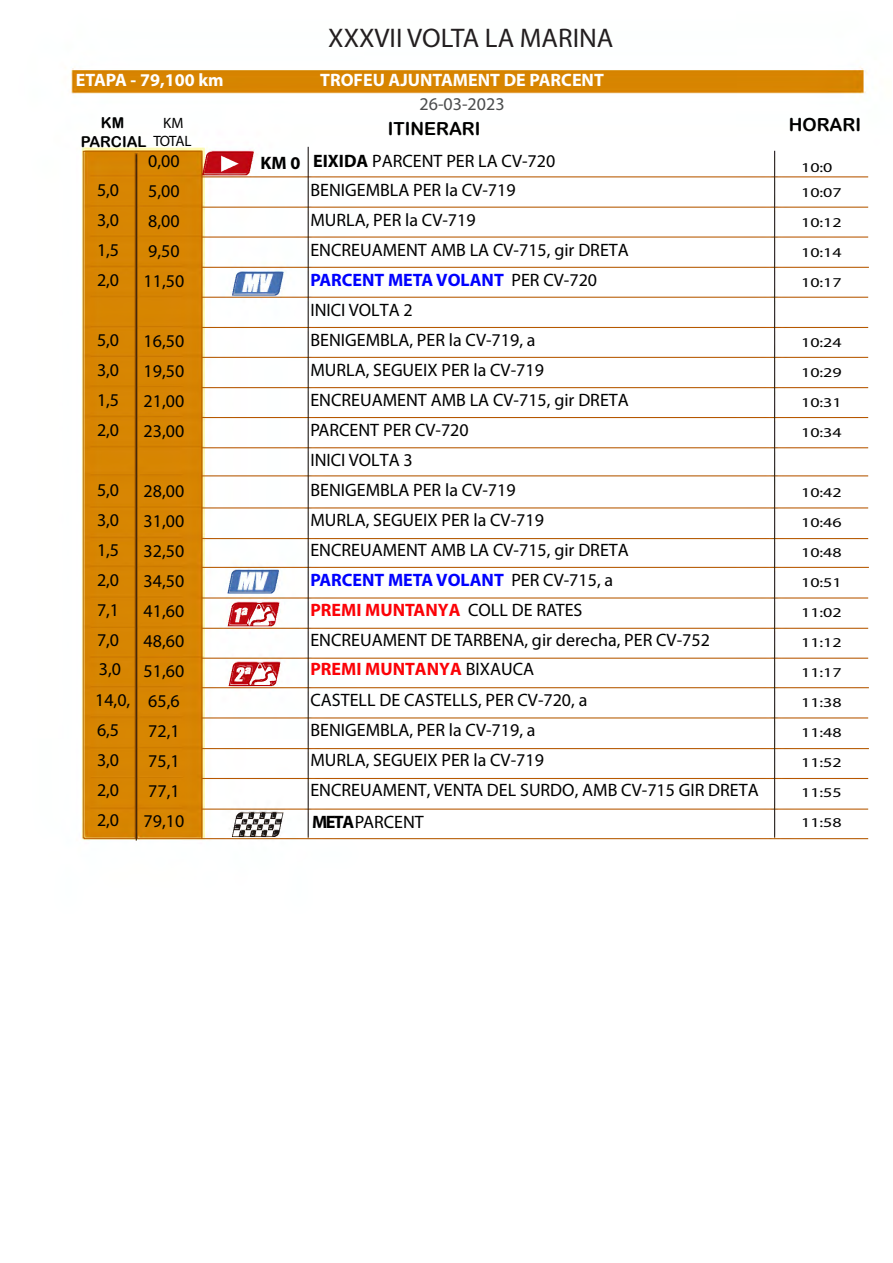
<style>
.page{position:relative;width:893px;height:1263px;background:#fff}
.page>*{position:absolute;margin:0;border:0;box-sizing:border-box;transform-origin:0 0}
.t1{font:27px "Myriad Pro";color:#231f20}
.t2{font:18px "Myriad Pro";color:#000}
.t3{font:700 18px "Myriad Pro";color:#0001fe}
.t4{font:700 18px/24.3px "Myriad Pro";color:#fff;text-align:center}
.t5{font:700 18px "Myriad Pro";color:#fb0207}
.t6{font:18px "Arial Rounded MT Bold";color:#000}
.t7{font:700 18px "Myriad Pro";color:#000}
.t8{font:15px "Arial Rounded MT Bold";color:#000}
.t9{font:15px "Myriad Pro";letter-spacing:-.075em;color:#000}
.t10{font:13.5px "Myriad Pro";color:#000;scale:1.33 1}
.s1{font-weight:400;color:#4b4c4d}
.s2{font-weight:700}
.s3{font-weight:400;color:#000}
</style>
<div class="page">
<img style="left:71px;top:66px;width:798px;height:775px">
<p class="t4" style="left:76px;top:67px;width:150px">ETAPA - 79,100 km</p>
<p class="t8" style="left:101px;top:114px;width:25px">KM</p>
<p class="t8" style="left:81px;top:133px;width:67px">PARCIAL</p>
<p class="t9" style="left:163px;top:114px;width:22px">KM</p>
<p class="t9" style="left:154px;top:132px;width:40px">TOTAL</p>
<p class="t2" style="left:97px;top:178px;width:24px">5,0</p>
<p class="t2" style="left:97px;top:208px;width:24px">3,0</p>
<p class="t2" style="left:97px;top:238px;width:24px">1,5</p>
<p class="t2" style="left:97px;top:268px;width:24px">2,0</p>
<p class="t2" style="left:97px;top:328px;width:24px">5,0</p>
<p class="t2" style="left:97px;top:358px;width:24px">3,0</p>
<p class="t2" style="left:97px;top:388px;width:24px">1,5</p>
<p class="t2" style="left:97px;top:418px;width:24px">2,0</p>
<p class="t2" style="left:148px;top:150px;width:33px">0,00</p>
<p class="t2" style="left:148px;top:180px;width:33px">5,00</p>
<p class="t2" style="left:148px;top:210px;width:33px">8,00</p>
<p class="t2" style="left:148px;top:240px;width:33px">9,50</p>
<p class="t2" style="left:144px;top:270px;width:42px">11,50</p>
<p class="t2" style="left:144px;top:330px;width:42px">16,50</p>
<p class="t2" style="left:144px;top:360px;width:42px">19,50</p>
<p class="t2" style="left:144px;top:390px;width:42px">21,00</p>
<p class="t2" style="left:144px;top:420px;width:42px">23,00</p>
<p class="t2" style="left:97px;top:478px;width:24px">5,0</p>
<p class="t2" style="left:97px;top:508px;width:24px">3,0</p>
<p class="t2" style="left:97px;top:538px;width:24px">1,5</p>
<p class="t2" style="left:97px;top:568px;width:24px">2,0</p>
<p class="t2" style="left:97px;top:598px;width:24px">7,1</p>
<p class="t2" style="left:97px;top:628px;width:24px">7,0</p>
<p class="t2" style="left:99px;top:658px;width:24px">3,0</p>
<p class="t2" style="left:95px;top:688px;width:37px">14,0,</p>
<p class="t2" style="left:97px;top:718px;width:24px">6,5</p>
<p class="t2" style="left:97px;top:748px;width:24px">3,0</p>
<p class="t2" style="left:97px;top:778px;width:24px">2,0</p>
<p class="t2" style="left:97px;top:808px;width:24px">2,0</p>
<p class="t2" style="left:144px;top:480px;width:42px">28,00</p>
<p class="t2" style="left:144px;top:510px;width:42px">31,00</p>
<p class="t2" style="left:144px;top:540px;width:42px">32,50</p>
<p class="t2" style="left:144px;top:570px;width:42px">34,50</p>
<p class="t2" style="left:144px;top:600px;width:42px">41,60</p>
<p class="t2" style="left:144px;top:630px;width:42px">48,60</p>
<p class="t2" style="left:144px;top:660px;width:42px">51,60</p>
<p class="t2" style="left:148px;top:690px;width:33px">65,6</p>
<p class="t2" style="left:148px;top:720px;width:33px">72,1</p>
<p class="t2" style="left:148px;top:750px;width:33px">75,1</p>
<p class="t2" style="left:148px;top:780px;width:33px">77,1</p>
<p class="t2" style="left:144px;top:810px;width:42px">79,10</p>
<p class="t7" style="left:260px;top:151px;width:41px">KM 0</p>
<p class="t1" style="left:328px;top:21px;width:287px">XXXVII VOLTA LA MARINA</p>
<p class="t4" style="left:320px;top:67px;width:285px">TROFEU AJUNTAMENT DE PARCENT<br><span class="s1">26-03-2023</span></p>
<p class="t6" style="left:388px;top:118px;width:94px">ITINERARI</p>
<p class="t2" style="left:313px;top:150px;width:244px"><span class="s2">EIXIDA</span> PARCENT PER LA CV-720</p>
<p class="t2" style="left:310px;top:178px;width:207px">BENIGEMBLA PER la CV-719</p>
<p class="t2" style="left:310px;top:208px;width:167px">MURLA, PER la CV-719</p>
<p class="t2" style="left:310px;top:238px;width:320px">ENCREUAMENT AMB LA CV-715, gir DRETA</p>
<p class="t3" style="left:310px;top:268px;width:288px">PARCENT META VOLANT <span class="s3">PER CV-720</span></p>
<p class="t2" style="left:310px;top:298px;width:104px">INICI VOLTA 2</p>
<p class="t2" style="left:310px;top:328px;width:227px">BENIGEMBLA, PER la CV-719, a</p>
<p class="t2" style="left:310px;top:358px;width:235px">MURLA, SEGUEIX PER la CV-719</p>
<p class="t2" style="left:310px;top:388px;width:320px">ENCREUAMENT AMB LA CV-715, gir DRETA</p>
<p class="t2" style="left:310px;top:418px;width:160px">PARCENT PER CV-720</p>
<p class="t2" style="left:310px;top:448px;width:104px">INICI VOLTA 3</p>
<p class="t2" style="left:310px;top:478px;width:207px">BENIGEMBLA PER la CV-719</p>
<p class="t2" style="left:310px;top:508px;width:235px">MURLA, SEGUEIX PER la CV-719</p>
<p class="t2" style="left:310px;top:538px;width:320px">ENCREUAMENT AMB LA CV-715, gir DRETA</p>
<p class="t3" style="left:310px;top:568px;width:304px">PARCENT META VOLANT <span class="s3">PER CV-715, a</span></p>
<p class="t5" style="left:310px;top:598px;width:273px">PREMI MUNTANYA <span class="s3">COLL DE RATES</span></p>
<p class="t2" style="left:310px;top:628px;width:401px">ENCREUAMENT DE TARBENA, gir derecha, PER CV-752</p>
<p class="t5" style="left:310px;top:658px;width:225px">PREMI MUNTANYA <span class="s3">BIXAUCA</span></p>
<p class="t2" style="left:310px;top:688px;width:279px">CASTELL DE CASTELLS, PER CV-720, a</p>
<p class="t2" style="left:310px;top:718px;width:227px">BENIGEMBLA, PER la CV-719, a</p>
<p class="t2" style="left:310px;top:748px;width:235px">MURLA, SEGUEIX PER la CV-719</p>
<p class="t2" style="left:310px;top:778px;width:450px">ENCREUAMENT, VENTA DEL SURDO, AMB CV-715 GIR DRETA</p>
<p class="t2" style="left:312px;top:811px;width:113px"><span class="s2">META</span>PARCENT</p>
<p class="t6" style="left:789px;top:114px;width:74px">HORARI</p>
<p class="t10" style="left:801px;top:159px;width:25px">10:0</p>
<p class="t10" style="left:801px;top:184px;width:32px">10:07</p>
<p class="t10" style="left:801px;top:214px;width:32px">10:12</p>
<p class="t10" style="left:801px;top:244px;width:32px">10:14</p>
<p class="t10" style="left:801px;top:274px;width:32px">10:17</p>
<p class="t10" style="left:801px;top:334px;width:32px">10:24</p>
<p class="t10" style="left:801px;top:364px;width:32px">10:29</p>
<p class="t10" style="left:801px;top:394px;width:32px">10:31</p>
<p class="t10" style="left:801px;top:424px;width:32px">10:34</p>
<p class="t10" style="left:801px;top:484px;width:32px">10:42</p>
<p class="t10" style="left:801px;top:514px;width:32px">10:46</p>
<p class="t10" style="left:801px;top:544px;width:32px">10:48</p>
<p class="t10" style="left:801px;top:574px;width:32px">10:51</p>
<p class="t10" style="left:801px;top:604px;width:32px">11:02</p>
<p class="t10" style="left:801px;top:634px;width:32px">11:12</p>
<p class="t10" style="left:801px;top:664px;width:32px">11:17</p>
<p class="t10" style="left:801px;top:694px;width:32px">11:38</p>
<p class="t10" style="left:801px;top:724px;width:32px">11:48</p>
<p class="t10" style="left:801px;top:754px;width:32px">11:52</p>
<p class="t10" style="left:801px;top:784px;width:32px">11:55</p>
<p class="t10" style="left:801px;top:814px;width:32px">11:58</p>
</div>
